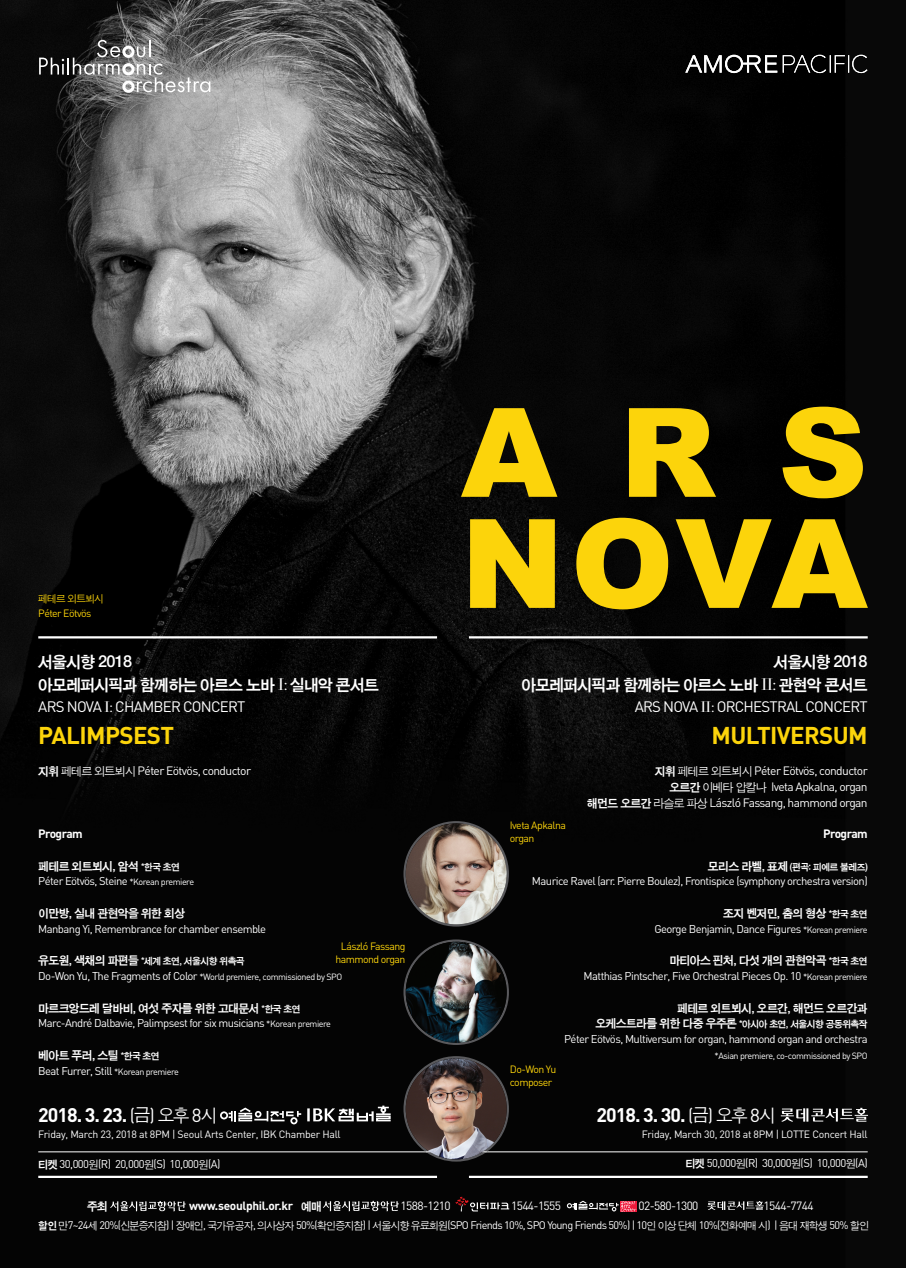
<style>
.page{position:relative;width:906px;height:1268px;background:#fff}
.page>*{position:absolute;margin:0;border:0;box-sizing:border-box;transform-origin:0 0}
.t1{font:900 123.75px/111px "Arial";letter-spacing:.055em;color:#fcd40b}
.t2{font:700 24px "DIN";letter-spacing:-.025em;color:#fcd40b}
.t3{font:700 19.5px "DIN";letter-spacing:-.05em;color:#fff}
.t4{font:16.5px/22.5px "Sand Kg";letter-spacing:-.05em;color:#fff}
.t5{font:15px "DIN";letter-spacing:-.05em;color:#fff}
.t6{font:12px/15.8px "DIN";letter-spacing:-.05em;color:#fff;text-align:right}
.t7{font:12px "Sand Kg";letter-spacing:-.05em;color:#fff}
.t8{font:700 12px "DIN";letter-spacing:-.05em;color:#fff}
.t9{font:11.85px "DIN";letter-spacing:-.05em;color:#fff}
.t10{font:700 11.85px "DIN";letter-spacing:-.025em;color:#fff}
.t11{font:11.85px "Sand Kg";color:#fff}
.t12{font:11.25px "DIN";letter-spacing:-.05em;color:#fff}
.t13{font:10.88px "DIN";letter-spacing:-.06em;color:#fff}
.t14{font:10.5px "DIN";letter-spacing:-.025em;color:#fff}
.t15{font:10.5px/13px "DIN";letter-spacing:-.05em;color:#fcd40b}
.t16{font:10.5px "Sand Jg";letter-spacing:-.05em;color:#fcd40b}
.t17{font:9.75px "Sand Kg";letter-spacing:-.05em;color:#fff}
.t18{font:9px "DIN";letter-spacing:-.05em;color:#fff}
.s1{font-family:"Didot"}
.s2{font-family:"Sand Kg"}
.s3{font-family:"Sand Jg"}
.s4{font-size:9.75px}
.s5{font-size:9px}
.s6{font-size:12px}
.s7{font-size:11.25px}
.s8{font-weight:400;font-size:18px}
.s9{font-family:"Sand Jg";font-weight:400;font-size:18px}
.s10{font-weight:400;font-size:18.75px}
.s11{font-family:"Sand Kg";font-weight:400}
</style>
<div class="page">
<img style="left:0;top:0;width:906px;height:1267px">
<svg style="left:685px;top:55px;width:182px;height:18px"></svg>
<svg style="left:39px;top:40px;width:171px;height:53px;background:#6b6b6b"></svg>
<svg style="left:781px;top:1107px;width:87px;height:14px"></svg>
<svg style="left:220px;top:1107px;width:81px;height:17px"></svg>
<svg style="left:307px;top:1105px;width:84px;height:16px"></svg>
<hr style="left:469px;top:1175px;width:398px;height:2px;background:#fff">
<hr style="left:38px;top:1175px;width:399px;height:2px;background:#fff">
<hr style="left:469px;top:636px;width:398px;height:2px;background:#fff">
<hr style="left:38px;top:636px;width:399px;height:2px;background:#fff">
<hr style="left:38px;top:1151px;width:399px;height:1px;background:#fff">
<hr style="left:469px;top:1151px;width:398px;height:1px;background:#fff">
<img style="left:403px;top:821px;width:106px;height:105px">
<img style="left:406px;top:823px;width:101px;height:101px;border-radius:50%">
<img style="left:403px;top:939px;width:106px;height:105px">
<img style="left:406px;top:941px;width:101px;height:101px;border-radius:50%">
<img style="left:426px;top:1152px;width:60px;height:9px">
<img style="left:403px;top:1055px;width:106px;height:96px">
<img style="left:406px;top:1058px;width:101px;height:101px;border-radius:50%">
<svg style="left:110px;top:1200px;width:76px;height:11px"></svg>
<svg style="left:707px;top:1200px;width:57px;height:9px"></svg>
<svg style="left:323px;top:1200px;width:76px;height:11px"></svg>
<svg style="left:455px;top:1196px;width:54px;height:15px"></svg>
<svg style="left:567px;top:1200px;width:69px;height:11px"></svg>
<p class="t16" style="left:38px;top:593px;width:67px">페테르 외트뵈시</p>
<p class="t15" style="left:38px;top:606px;width:55px">Péter Eötvös</p>
<h3 class="t4" style="left:38px;top:651px;width:342px">서울시향 2018<br>아모레퍼시픽과 함께하는 아르스 노바 <span class="s1">I:</span> 실내악 콘서트</h3>
<h3 class="t5" style="left:38px;top:698px;width:209px">ARS NOVA <span class="s1">I:</span> CHAMBER CONCERT</h3>
<h2 class="t2" style="left:38px;top:721px;width:137px">PALIMPSEST</h2>
<p class="t6" style="left:38px;top:763px;width:214px"><span class="s2">지휘</span> <span class="s3">페테르 외트뵈시</span> Péter Eötvös, conductor</p>
<p class="t8" style="left:38px;top:826px;width:46px">Program</p>
<p class="t7" style="left:38px;top:859px;width:143px">페테르 외트뵈시, 암석 <span class="s4">*한국 초연</span></p>
<p class="t12" style="left:38px;top:874px;width:157px">Péter Eötvös, Steine <span class="s5">*Korean premiere</span></p>
<p class="t7" style="left:38px;top:907px;width:148px">이만방, 실내 관현악을 위한 회상</p>
<p class="t12" style="left:38px;top:922px;width:229px">Manbang Yi, Remembrance for chamber ensemble</p>
<p class="t17" style="left:38px;top:956px;width:208px"><span class="s6">유도원, 색채의 파편들</span> *세계 초연, 서울시향 위촉곡</p>
<p class="t18" style="left:38px;top:971px;width:305px"><span class="s7">Do-Won Yu, The Fragments of Color</span> *World premiere, commissioned by SPO</p>
<p class="t7" style="left:38px;top:1001px;width:264px">마르크앙드레 달바비, 여섯 주자를 위한 고대문서 <span class="s4">*한국 초연</span></p>
<p class="t12" style="left:38px;top:1016px;width:294px">Marc-André Dalbavie, Palimpsest for six musicians <span class="s5">*Korean premiere</span></p>
<p class="t7" style="left:38px;top:1048px;width:123px">베아트 푸러, 스틸 <span class="s4">*한국 초연</span></p>
<p class="t12" style="left:38px;top:1063px;width:142px">Beat Furrer, Still <span class="s5">*Korean premiere</span></p>
<h3 class="t3" style="left:38px;top:1103px;width:180px">2018. 3. 23. <span class="s8">(</span><span class="s9">금</span><span class="s8">)</span> <span class="s9">오후</span> <span class="s10">8</span><span class="s9">시</span></h3>
<p class="t14" style="left:38px;top:1127px;width:304px">Friday, March 23, 2018 at 8PM | Seoul Arts Center, IBK Chamber Hall</p>
<p class="t12" style="left:38px;top:1156px;width:184px"><span class="s2">티켓</span> 30,000<span class="s3">원</span>(R) 20,000<span class="s3">원</span>(S) 10,000<span class="s3">원</span>(A)</p>
<p class="t15" style="left:335px;top:939px;width:72px;text-align:center">László Fassang hammond organ</p>
<h1 class="t1" style="left:461px;top:398px;width:408px">ARS<br>NOVA</h1>
<h3 class="t4" style="left:521px;top:651px;width:348px;text-align:right">서울시향 2018<br>아모레퍼시픽과 함께하는 아르스 노바 <span class="s1">II:</span> 관현악 콘서트</h3>
<h3 class="t5" style="left:634px;top:698px;width:234px">ARS NOVA <span class="s1">II:</span> ORCHESTRAL CONCERT</h3>
<h2 class="t2" style="left:711px;top:721px;width:158px">MULTIVERSUM</h2>
<p class="t6" style="left:587px;top:763px;width:282px"><span class="s2">지휘</span> <span class="s3">페테르 외트뵈시</span> Péter Eötvös, conductor<br><span class="s2">오르간</span> <span class="s3">이베타 압칼나</span> Iveta Apkalna, organ<br><span class="s2">해먼드 오르간</span> <span class="s3">라슬로 파상</span> László Fassang, hammond organ</p>
<p class="t8" style="left:823px;top:826px;width:46px">Program</p>
<p class="t17" style="left:708px;top:861px;width:161px"><span class="s6">모리스 라벨, 표제</span> (편곡: 피에르 불레즈)</p>
<p class="t12" style="left:532px;top:874px;width:337px">Maurice Ravel (arr. Pierre Boulez), Frontispice (symphony orchestra version)</p>
<p class="t7" style="left:723px;top:907px;width:146px">조지 벤저민, 춤의 형상 <span class="s4">*한국 초연</span></p>
<p class="t12" style="left:654px;top:922px;width:215px">George Benjamin, Dance Figures <span class="s5">*Korean premiere</span></p>
<p class="t7" style="left:669px;top:954px;width:200px">마티아스 핀처, 다섯 개의 관현악곡 <span class="s4">*한국 초연</span></p>
<p class="t12" style="left:583px;top:969px;width:286px">Matthias Pintscher, Five Orchestral Pieces Op. 10 <span class="s5">*Korean premiere</span></p>
<p class="t7" style="left:677px;top:1001px;width:192px">페테르 외트뵈시, 오르간, 해먼드 오르간과</p>
<p class="t17" style="left:595px;top:1019px;width:274px"><span class="s6">오케스트라를 위한 다중 우주론</span> *아시아 초연, 서울시향 공동위촉작</p>
<p class="t12" style="left:564px;top:1032px;width:305px">Péter Eötvös, Multiversum for organ, hammond organ and orchestra</p>
<p class="t18" style="left:714px;top:1050px;width:155px">*Asian premiere, co-commissioned by SPO</p>
<p class="t15" style="left:510px;top:819px;width:58px">Iveta Apkalna organ</p>
<p class="t15" style="left:510px;top:1063px;width:48px">Do-Won Yu composer</p>
<h3 class="t3" style="left:596px;top:1103px;width:180px">2018. 3. 30. <span class="s8">(</span><span class="s9">금</span><span class="s8">)</span> <span class="s9">오후</span> <span class="s10">8</span><span class="s9">시</span></h3>
<p class="t14" style="left:642px;top:1127px;width:227px">Friday, March 30, 2018 at 8PM | LOTTE Concert Hall</p>
<p class="t12" style="left:685px;top:1156px;width:184px"><span class="s2">티켓</span> 50,000<span class="s3">원</span>(R) 30,000<span class="s3">원</span>(S) 10,000<span class="s3">원</span>(A)</p>
<p class="t11" style="left:87px;top:1199px;width:22px">주최</p>
<p class="t10" style="left:189px;top:1198px;width:134px">www.seoulphil.or.kr <span class="s11">예매</span></p>
<p class="t9" style="left:400px;top:1198px;width:51px">1588-1210</p>
<p class="t9" style="left:511px;top:1198px;width:51px">1544-1555</p>
<p class="t9" style="left:638px;top:1198px;width:61px">02-580-1300</p>
<p class="t9" style="left:763px;top:1198px;width:51px">1544-7744</p>
<p class="t13" style="left:38px;top:1218px;width:832px"><span class="s2">할인</span> <span class="s3">만</span>7~24<span class="s3">세</span> 20%(<span class="s3">신분증지참</span>) | <span class="s3">장애인</span>, <span class="s3">국가유공자</span>, <span class="s3">의사상자</span> 50%(<span class="s3">확인증지참</span>) | <span class="s3">서울시향 유료회원</span>(SPO Friends 10%, SPO Young Friends 50%) | 10<span class="s3">인 이상 단체</span> 10%(<span class="s3">전화예매 시</span>) | <span class="s3">음대 재학생</span> 50% <span class="s3">할인</span></p>
</div>
